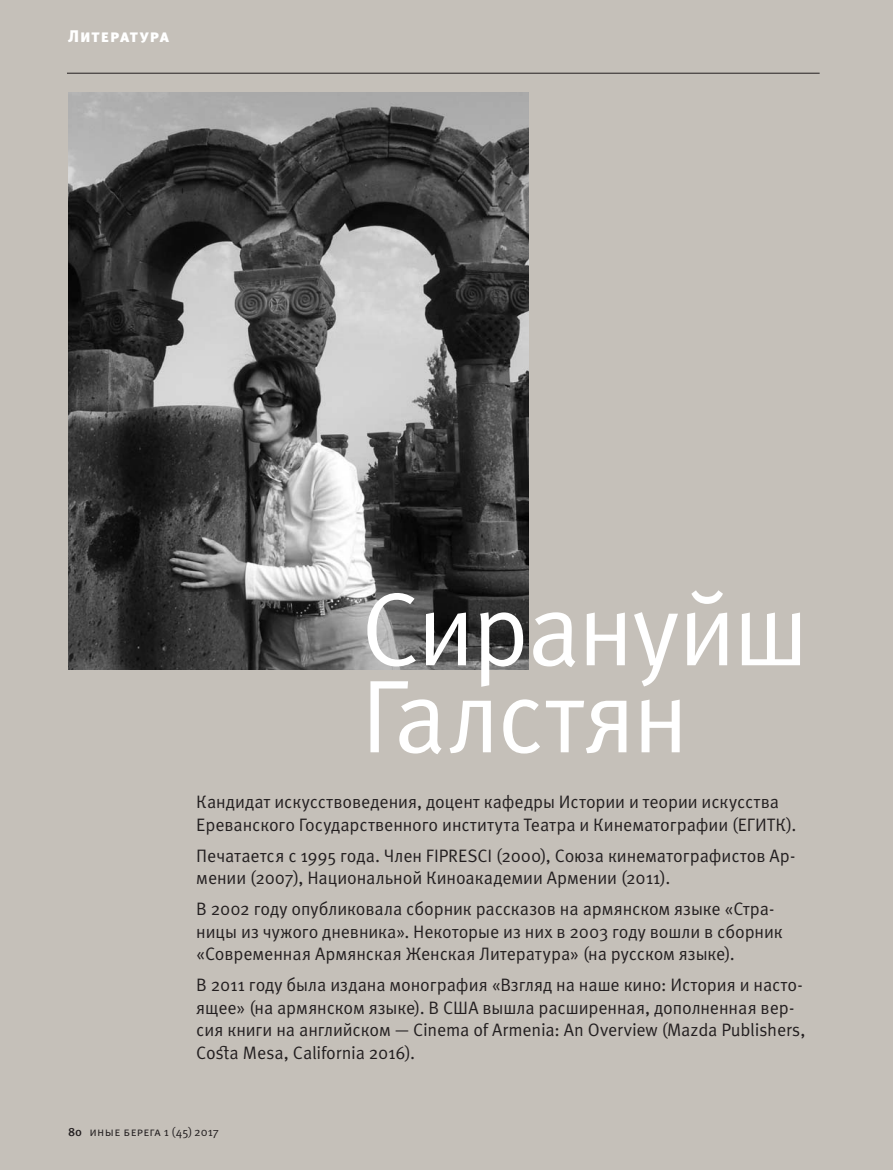
<style>
.page{position:relative;width:893px;height:1170px;background:#fff}
.page>*{position:absolute;margin:0;border:0;box-sizing:border-box;transform-origin:0 0}
.t1{font:103.5px/87px "Meta Pro";letter-spacing:-.025em;color:#fff}
.t2{font:18px/22.5px "Meta Pro";letter-spacing:-.005em;color:#231f20}
.t3{font:900 16.8px "Meta Pro";letter-spacing:.06em;color:#fff}
.t4{font:12px "Meta Pro";letter-spacing:-.005em;color:#231f20}
.s1{font-weight:500}
</style>
<div class="page">
<div style="left:0;top:0;width:893px;height:1169px;background:#c5c0b9"></div>
<hr style="left:67px;top:73px;width:753px;height:1px;background:#231f20">
<img style="left:69px;top:92px;width:460px;height:577px">
<p class="t3" style="left:68px;top:30px;width:103px">Литература</p>
<h1 class="t1" style="left:361px;top:597px;width:449px">Сирануйш<br>Галстян</h1>
<p class="t2" style="left:196px;top:792px;width:602px">Кандидат искусствоведения, доцент кафедры Истории и теории искусства<br>Ереванского Государственного института Театра и Кинематографии (ЕГИТК).</p>
<p class="t2" style="left:196px;top:846px;width:601px">Печатается с 1995 года. Член FIPRESCI (2000), Союза кинематографистов Ар&shy;мении (2007), Национальной Киноакадемии Армении (2011).</p>
<p class="t2" style="left:196px;top:899px;width:588px">В 2002 году опубликовала сборник рассказов на армянском языке «Стра&shy;ницы из чужого дневника». Некоторые из них в 2003 году вошли в сборник «Современная Армянская Женская Литература» (на русском языке).</p>
<p class="t2" style="left:196px;top:975px;width:611px">В 2011 году была издана монография «Взгляд на наше кино: История и насто&shy;ящее» (на армянском языке). В США вышла расширенная, дополненная вер&shy;сия книги на английском — Cinema of Armenia: An Overview (Mazda Publishers, Costa Mesa, California 2016).</p>
<p class="t4" style="left:68px;top:1127px;width:152px"><span class="s1">80</span> иные берега 1 (45) 2017</p>
</div>
